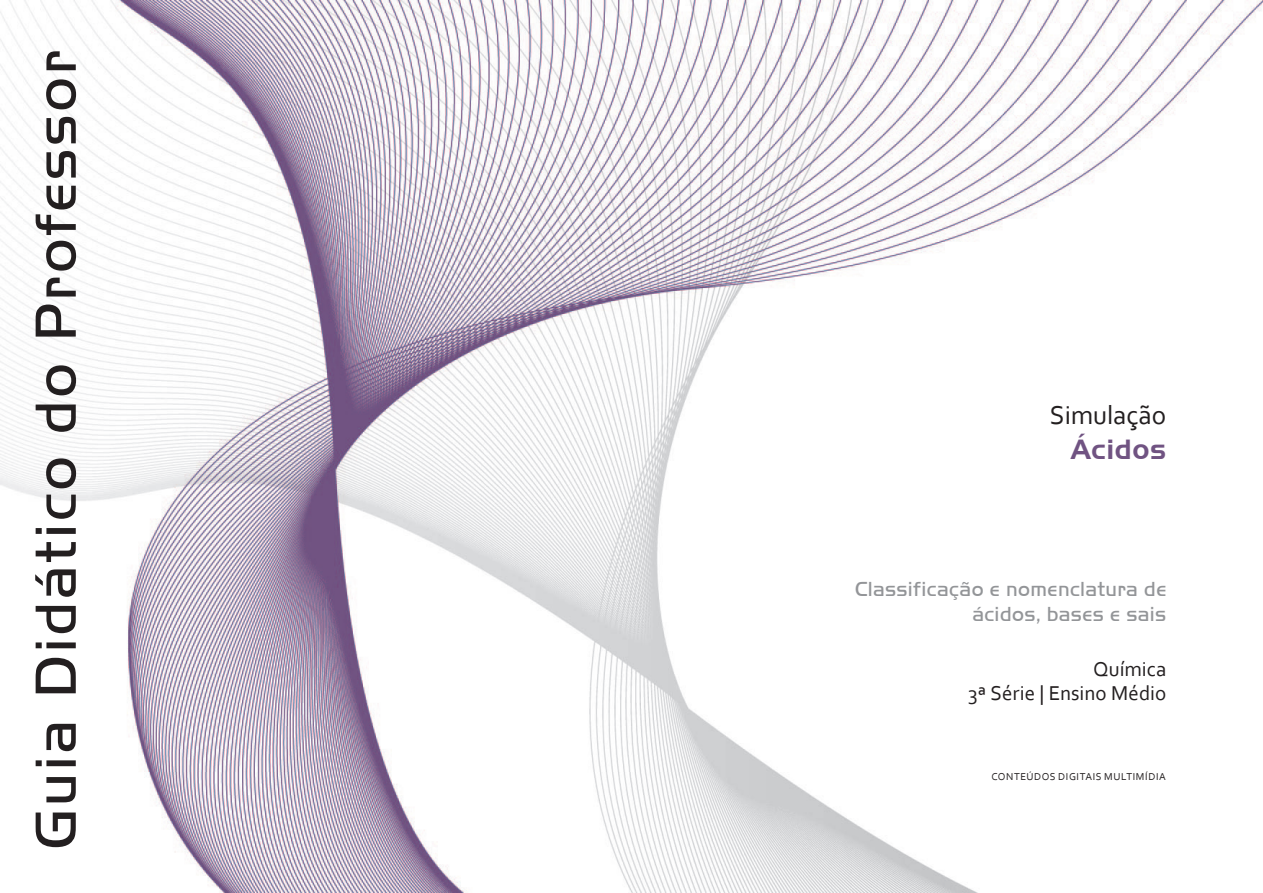
<style>
.page{position:relative;width:1263px;height:893px;background:#fff}
.page>*{position:absolute;margin:0;border:0;box-sizing:border-box;transform-origin:0 0}
.t1{font:60.15px "Handel Got D Ligh";letter-spacing:.045em;color:#231f20}
.t2{font:27px "Corbel";letter-spacing:-.005em;color:#231f20}
.t3{font:27px "Handel Gothic BT";letter-spacing:.04em;color:#705382}
.t4{font:21px/25.2px "Handel Got D Ligh";letter-spacing:.02em;color:#939598;text-align:right}
.t5{font:21px/24px "Corbel";color:#231f20;text-align:right}
.t6{font:10.5px "Corbel";letter-spacing:.055em;color:#231f20}
</style>
<div class="page">
<img style="left:0;top:0;width:1263px;height:893px">
<h1 class="t1" style="left:22px;top:849px;width:800px;rotate:-90deg">Guia Didático do Professor</h1>
<p class="t2" style="left:1050px;top:399px;width:118px">Simulação</p>
<p class="t3" style="left:1071px;top:433px;width:97px">Ácidos</p>
<p class="t4" style="left:855px;top:576px;width:313px">Classificação e nomenclatura de ácidos, bases e sais</p>
<p class="t5" style="left:968px;top:656px;width:200px">Química<br>3ª Série | Ensino Médio</p>
<p class="t6" style="left:991px;top:770px;width:176px">CONTEÚDOS DIGITAIS MULTIMÍDIA</p>
</div>
